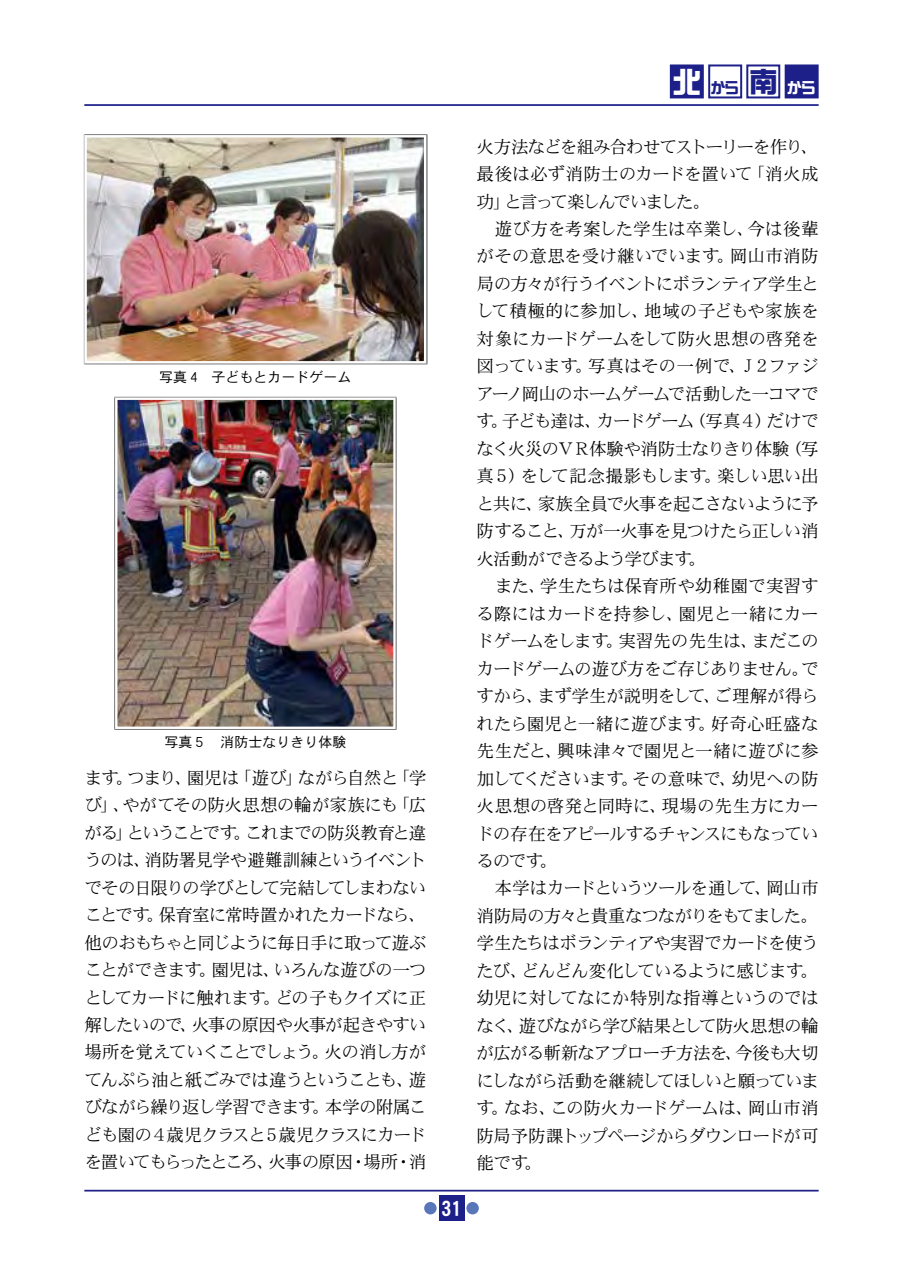
<style>
.page{position:relative;width:903px;height:1275px;background:#fff}
.page>*{position:absolute;margin:0;border:0;box-sizing:border-box;transform-origin:0 0}
.t1{font:21px "DFHS Gothic W7 WIN RKSJ H";color:#fff}
.t2{font:17.5px/27.5px "DFHS Mincho W3 WIN RKSJ H";letter-spacing:-.04em;color:#000;text-align:justify}
.t3{font:15.05px "DF So Gei W9 WING RKSJ H";color:#1d2088}
.t4{font:14px "DFHS Gothic W3 WIN RKSJ H";color:#000}
.s1{font-size:28.7px;color:#fff}
.s2{font-size:28.7px}
.s3{color:#fff}
</style>
<div class="page">
<hr style="left:84px;top:1190px;width:735px;height:1px;background:#1d2088">
<div style="left:439px;top:1196px;width:25px;height:25px;background:#1d2088"></div>
<div style="left:466px;top:1202px;width:13px;height:12px;background:#5976ba;border-radius:50%"></div>
<div style="left:424px;top:1202px;width:13px;height:12px;background:#5976ba;border-radius:50%"></div>
<hr style="left:84px;top:104px;width:735px;height:2px;background:#1d2088">
<div style="left:670px;top:64px;width:34px;height:34px;background:#1d2088;border:2px solid #1d2088"></div>
<div style="left:708px;top:64px;width:34px;height:34px;background:#fff;border:2px solid #1d2088"></div>
<div style="left:746px;top:64px;width:34px;height:34px;background:#fff;border:2px solid #1d2088"></div>
<div style="left:785px;top:64px;width:33px;height:34px;background:#1d2088"></div>
<img style="left:87px;top:138px;width:336px;height:223px">
<div style="left:84px;top:135px;width:342px;height:229px;border:2px solid #fff"></div>
<img style="left:118px;top:401px;width:275px;height:325px">
<div style="left:115px;top:398px;width:281px;height:331px;border:2px solid #fff"></div>
<p class="t4" style="left:159px;top:370px;width:194px">写真 4　子どもとカードゲーム</p>
<p class="t4" style="left:164px;top:735px;width:183px">写真５　消防士なりきり体験</p>
<p class="t2" style="left:84px;top:764px;width:344px">ます。つまり、園児は「遊び」ながら自然と「学び」、やがてその防火思想の輪が家族にも「広がる」ということです。これまでの防災教育と違うのは、消防署見学や避難訓練というイベントでその日限りの学びとして完結してしまわないことです。保育室に常時置かれたカードなら、他のおもちゃと同じように毎日手に取って遊ぶことができます。園児は、いろんな遊びの一つとしてカードに触れます。どの子もクイズに正解したいので、火事の原因や火事が起きやすい場所を覚えていくことでしょう。火の消し方がてんぷら油と紙ごみでは違うということも、遊びながら繰り返し学習できます。本学の附属こども園の４歳児クラスと５歳児クラスにカードを置いてもらったところ、火事の原因・場所・消</p>
<p class="t1" style="left:441px;top:1198px;width:23px">31</p>
<p class="t3" style="left:672px;top:80px;width:144px"><span class="s1">北</span>から<span class="s2">南</span><span class="s3">から</span></p>
<p class="t2" style="left:476px;top:133px;width:344px;text-align:left">火方法などを組み合わせてストーリーを作り、最後は必ず消防士のカードを置いて「消火成功」と言って楽しんでいました。<br>　遊び方を考案した学生は卒業し、今は後輩がその意思を受け継いでいます。岡山市消防局の方々が行うイベントにボランティア学生として積極的に参加し、地域の子どもや家族を対象にカードゲームをして防火思想の啓発を図っています。写真はその一例で、Ｊ２ファジアーノ岡山のホームゲームで活動した一コマです。子ども達は、カードゲーム（写真４）だけでなく火災のＶＲ体験や消防士なりきり体験（写真５）をして記念撮影もします。楽しい思い出と共に、家族全員で火事を起こさないように予防すること、万が一火事を見つけたら正しい消火活動ができるよう学びます。<br>　また、学生たちは保育所や幼稚園で実習する際にはカードを持参し、園児と一緒にカードゲームをします。実習先の先生は、まだこのカードゲームの遊び方をご存じありません。ですから、まず学生が説明をして、ご理解が得られたら園児と一緒に遊びます。好奇心旺盛な先生だと、興味津々で園児と一緒に遊びに参加してくださいます。その意味で、幼児への防火思想の啓発と同時に、現場の先生方にカードの存在をアピールするチャンスにもなっているのです。<br>　本学はカードというツールを通して、岡山市消防局の方々と貴重なつながりをもてました。学生たちはボランティアや実習でカードを使うたび、どんどん変化しているように感じます。幼児に対してなにか特別な指導というのではなく、遊びながら学び結果として防火思想の輪が広がる斬新なアプローチ方法を、今後も大切にしながら活動を継続してほしいと願っています。なお、この防火カードゲームは、岡山市消防局予防課トップページからダウンロードが可能です。</p>
</div>
